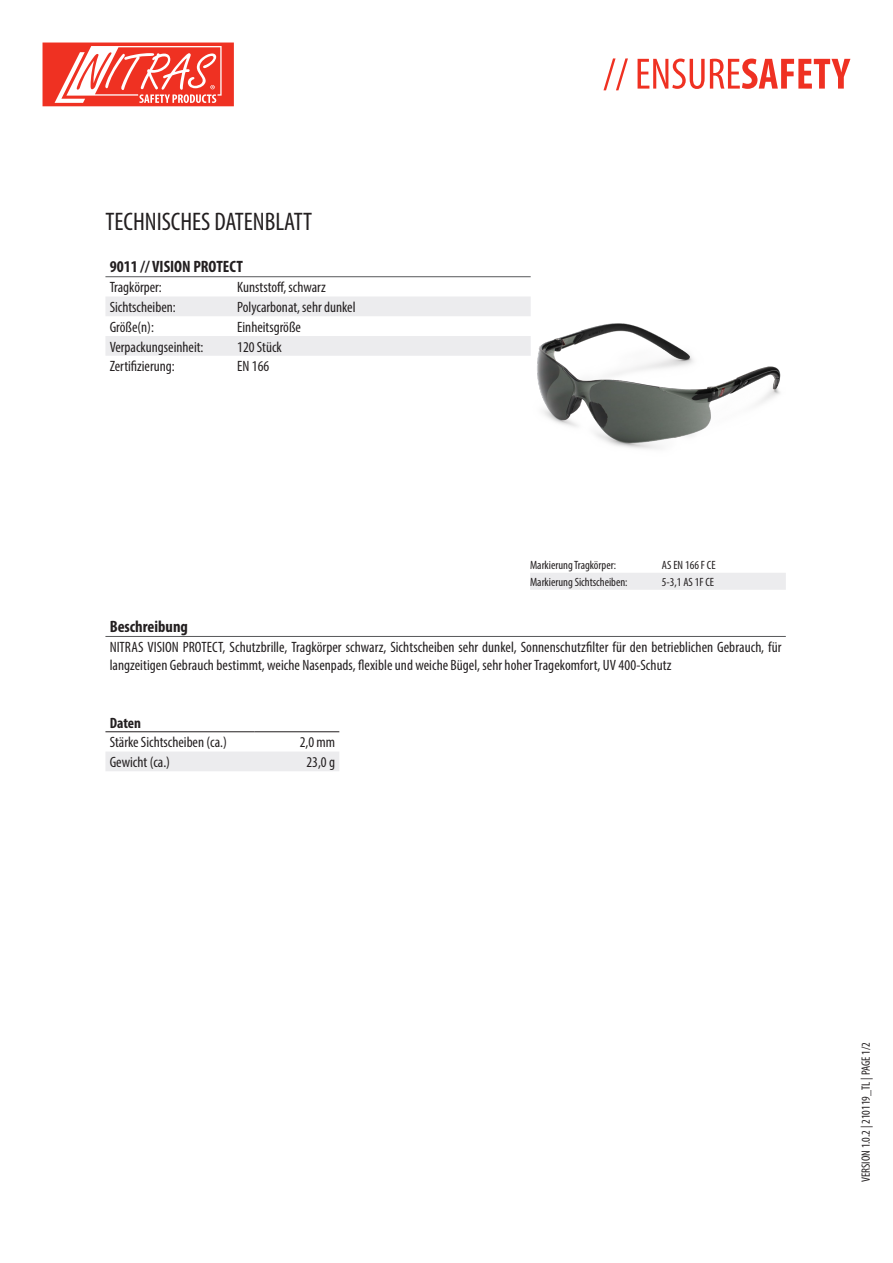
<style>
.page{position:relative;width:893px;height:1263px;background:#fff}
.page>*{position:absolute;margin:0;border:0;box-sizing:border-box;transform-origin:0 0}
.t1{font:condensed 25.5px "Myriad Pro";color:#231f20}
.t2{font:700 condensed 16.5px "Myriad Pro";color:#231f20}
.Headline_Nitras{font:condensed 15px/18px "Myriad Pro";color:#231f20}
.Artikeltext{font:condensed 15px "Myriad Pro";color:#231f20}
.t3{font:700 condensed 15px "Myriad Pro";letter-spacing:-.005em;color:#231f20}
.t4{font:condensed 12px "Myriad Pro";color:#231f20}
</style>
<div class="page">
<svg style="left:603px;top:58px;width:247px;height:32px"></svg>
<svg style="left:43px;top:43px;width:191px;height:63px"></svg>
<svg style="left:105px;top:297px;width:426px;height:59px"></svg>
<hr style="left:105px;top:276px;width:128px;height:1px;background:#57585a">
<hr style="left:233px;top:276px;width:298px;height:1px;background:#57585a">
<img style="left:537px;top:323px;width:244px;height:126px">
<div style="left:530px;top:573px;width:256px;height:17px;background:#ececee"></div>
<hr style="left:105px;top:636px;width:681px;height:1px;background:#57585a">
<svg style="left:105px;top:732px;width:234px;height:39px"></svg>
<hr style="left:105px;top:731px;width:149px;height:1px;background:#231f20">
<hr style="left:254px;top:731px;width:85px;height:1px;background:#231f20">
<p class="t1" style="left:105px;top:206px;width:208px">TECHNISCHES DATENBLATT</p>
<p class="t2" style="left:110px;top:257px;width:135px">9011 // VISION PROTECT</p>
<p class="Headline_Nitras" style="left:110px;top:278px;width:54px">Tragkörper:</p>
<p class="Artikeltext" style="left:237px;top:278px;width:90px">Kunststoff, schwarz</p>
<p class="Headline_Nitras" style="left:110px;top:298px;width:68px">Sichtscheiben:</p>
<p class="Headline_Nitras" style="left:237px;top:298px;width:120px">Polycarbonat, sehr dunkel</p>
<p class="Headline_Nitras" style="left:110px;top:318px;width:46px">Größe(n):</p>
<p class="Headline_Nitras" style="left:237px;top:318px;width:65px">Einheitsgröße</p>
<p class="Headline_Nitras" style="left:110px;top:337px;width:95px">Verpackungseinheit:</p>
<p class="Headline_Nitras" style="left:237px;top:337px;width:46px">120 Stück</p>
<p class="Headline_Nitras" style="left:110px;top:357px;width:67px">Zertifizierung:</p>
<p class="Headline_Nitras" style="left:237px;top:357px;width:33px">EN 166</p>
<p class="t4" style="left:530px;top:557px;width:87px">Markierung Tragkörper:</p>
<p class="t4" style="left:662px;top:557px;width:55px">AS EN 166 F CE</p>
<p class="t4" style="left:530px;top:574px;width:99px">Markierung Sichtscheiben:</p>
<p class="t4" style="left:662px;top:574px;width:54px">5-3,1 AS 1F CE</p>
<p class="t2" style="left:110px;top:616px;width:80px">Beschreibung</p>
<p class="Headline_Nitras" style="left:110px;top:638px;width:673px">NITRAS VISION PROTECT, Schutzbrille, Tragkörper schwarz, Sichtscheiben sehr dunkel, Sonnenschutzfilter für den betrieblichen Gebrauch, für langzeitigen Gebrauch bestimmt, weiche Nasenpads, flexible und weiche Bügel, sehr hoher Tragekomfort, UV 400-Schutz</p>
<p class="t3" style="left:110px;top:713px;width:33px">Daten</p>
<p class="Headline_Nitras" style="left:110px;top:733px;width:119px">Stärke Sichtscheiben (ca.)</p>
<p class="Headline_Nitras" style="left:300px;top:733px;width:37px">2,0 mm</p>
<p class="Headline_Nitras" style="left:110px;top:753px;width:62px">Gewicht (ca.)</p>
<p class="Headline_Nitras" style="left:306px;top:753px;width:30px">23,0 g</p>
<p class="t4" style="left:859px;top:1182px;width:141px;rotate:-90deg">VERSION 1.0.2 | 210119_TL | PAGE 1/2</p>
</div>
